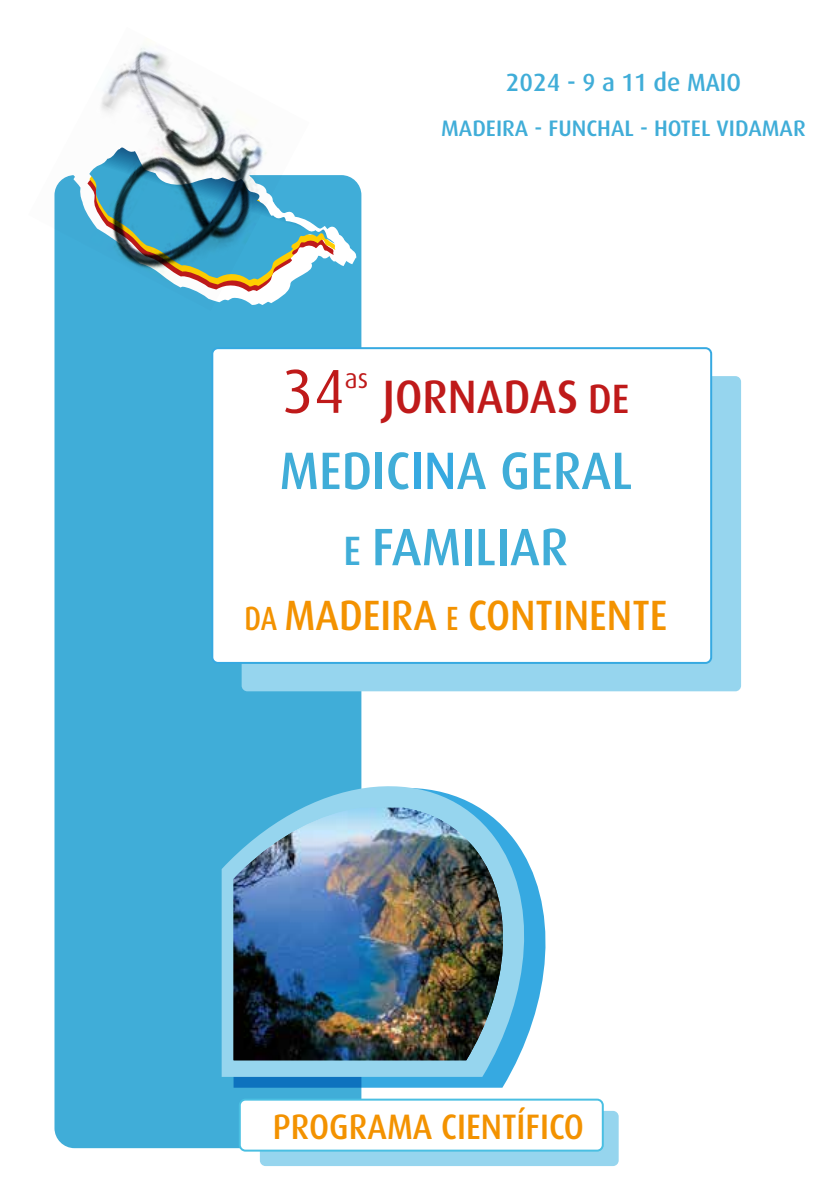
<style>
.page{position:relative;width:840px;height:1191px;background:#fff}
.page>*{position:absolute;margin:0;border:0;box-sizing:border-box;transform-origin:0 0}
.t1{font:62.2px "Dax";color:#bf1a1a;scale:.95 1}
.t2{font:500 52.8px/76.2px "Dax";color:#40add8;text-align:center;scale:.95 1}
.t3{font:500 46.8px "Dax";color:#bf1a1a;scale:.95 1}
.t4{font:500 42.4px "Dax";color:#f39200;scale:.92 1}
.t5{font:500 35.4px "Dax";color:#f39200;scale:.92 1}
.t6{font:27.2px "Dax";color:#bf1a1a;scale:.95 1}
.t7{font:500 25px "Dax";color:#40add8}
.t8{font:500 22.4px "Dax";color:#40add8}
.s1{font-size:24.8px}
.s2{font-size:41px}
.s3{color:#36a9e1}
.s4{font-size:33.6px}
</style>
<div class="page">
<div style="left:54px;top:175px;width:307px;height:973px;background:#40add8;border-radius:20px"></div>
<div style="left:260px;top:1110px;width:358px;height:56px;background:#96d5ee;border-radius:6px"></div>
<div style="left:240px;top:1099px;width:362px;height:51px;background:#fff;border-radius:6px"></div>
<div style="left:239px;top:1098px;width:364px;height:53px;border:2px solid #4abfe2;border-radius:6px"></div>
<svg style="left:337px;top:175px;width:11px;height:91px"></svg>
<svg style="left:309px;top:175px;width:28px;height:96px"></svg>
<img style="left:54px;top:47px;width:255px;height:264px">
<svg style="left:233px;top:892px;width:312px;height:195px"></svg>
<svg style="left:221px;top:761px;width:318px;height:315px"></svg>
<img style="left:233px;top:807px;width:270px;height:253px">
<div style="left:241px;top:376px;width:499px;height:315px;background:#96d5ee;border-radius:6px"></div>
<div style="left:212px;top:348px;width:498px;height:315px;background:#fff;border-radius:6px"></div>
<div style="left:211px;top:347px;width:500px;height:317px;border:2px solid #36a9e1;border-radius:6px"></div>
<p class="t7" style="left:505px;top:69px;width:236px">2024 - 9 <span class="s1">a</span> 11 <span class="s1">de</span> MAIO</p>
<p class="t8" style="left:441px;top:116px;width:366px">MADEIRA - FUNCHAL - HOTEL VIDAMAR</p>
<h1 class="t1" style="left:282px;top:357px;width:67px">34</h1>
<p class="t6" style="left:345px;top:363px;width:26px">as</p>
<h3 class="t3" style="left:382px;top:370px;width:261px">JORNADAS <span class="s2">DE</span></h3>
<h2 class="t2" style="left:279px;top:433px;width:373px">MEDIC<span class="s3">IN</span>A GERAL<br><span class="s2">E</span> FAMILIAR</h2>
<h3 class="t4" style="left:244px;top:591px;width:461px"><span class="s4">DA</span> MADEIRA <span class="s4">E</span> CONTINENTE</h3>
<h3 class="t5" style="left:273px;top:1106px;width:339px">PROGRAMA CIENTÍFICO</h3>
</div>
